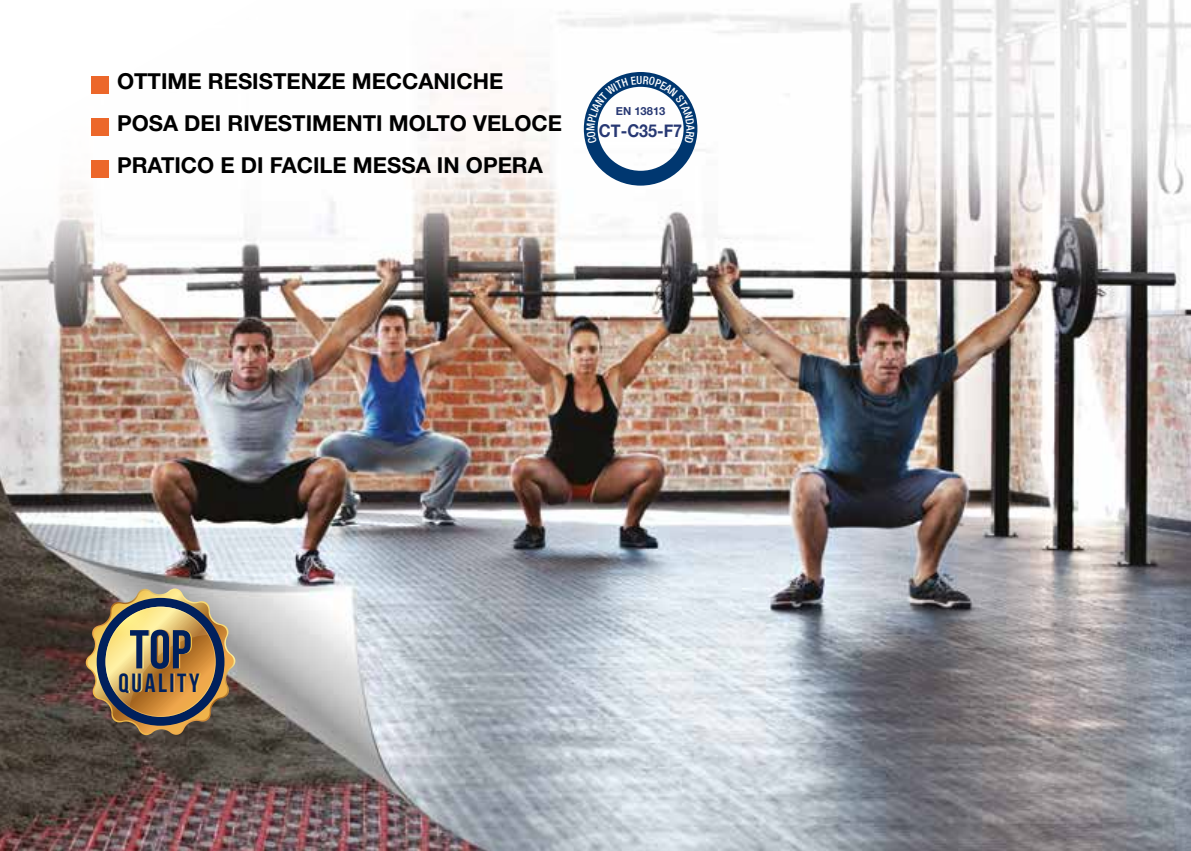
<style>
.page{position:relative;width:1191px;height:851px;background:#fff}
.page>*{position:absolute;margin:0;border:0;box-sizing:border-box;transform-origin:0 0}
.t1{font:54.6px "Bebas Neue";color:#00205c}
.t2{font:26.4px "Bebas Neue";letter-spacing:.1em;color:#00205c}
.t3{font:700 22px/42px "Helvetica Neue";color:#000}
.t4{font:700 17.6px "Helvetica Neue";color:#273873;scale:.91 1}
.t5{font:700 11.2px "Helvetica Neue";color:#273873}
</style>
<div class="page">
<img style="left:0;top:477px;width:1191px;height:373px">
<svg style="left:86px;top:587px;width:151px;height:149px;background:#9d855c"></svg>
<img style="left:0;top:0;width:1191px;height:477px">
<div style="left:92px;top:76px;width:17px;height:17px;background:#ec672a"></div>
<div style="left:92px;top:160px;width:17px;height:17px;background:#ec672a"></div>
<div style="left:92px;top:118px;width:17px;height:17px;background:#ec672a"></div>
<svg style="left:584px;top:72px;width:113px;height:113px"></svg>
<p class="t3" style="left:117px;top:60px;width:446px">OTTIME RESISTENZE MECCANICHE<br>POSA DEI RIVESTIMENTI MOLTO VELOCE<br>PRATICO E DI FACILE MESSA IN OPERA</p>
<p class="t5" style="left:616px;top:102px;width:51px">EN 13813</p>
<p class="t4" style="left:599px;top:117px;width:93px">CT-C35-F7</p>
<h1 class="t1" style="left:130px;top:619px;width:63px">TOP</h1>
<p class="t2" style="left:118px;top:668px;width:83px">QUALITY</p>
</div>
